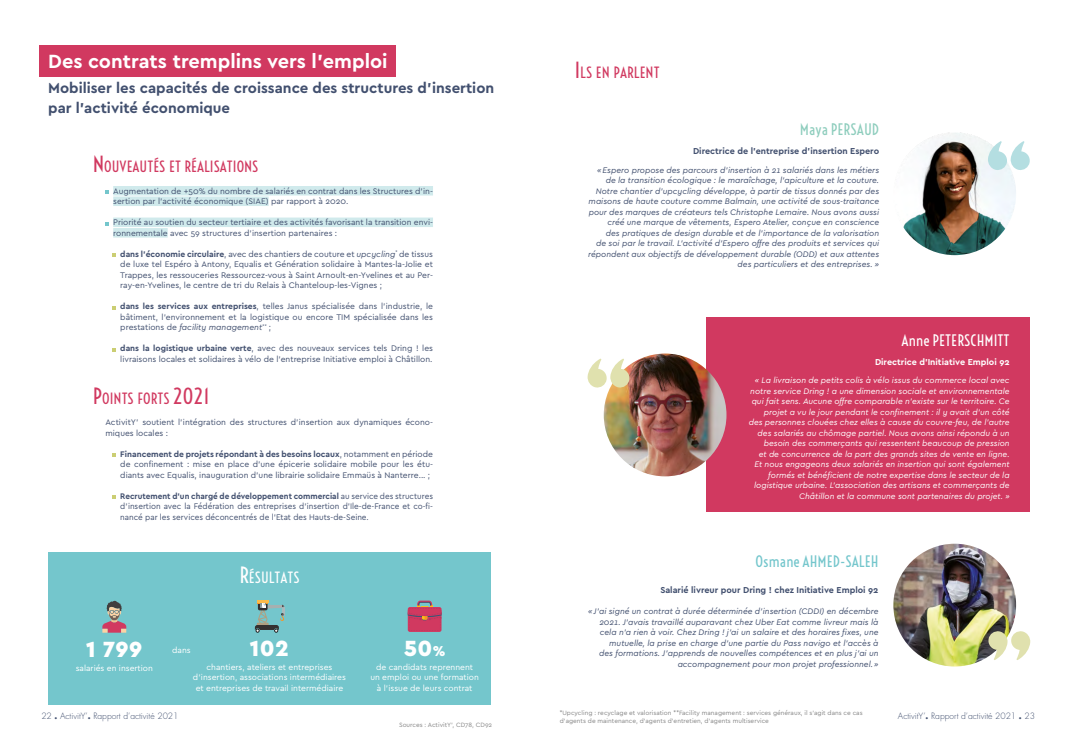
<style>
.page{position:relative;width:1078px;height:738px;background:#fff}
.page>*{position:absolute;margin:0;border:0;box-sizing:border-box;transform-origin:0 0}
.t1{font:900 23px "Cera PRO";letter-spacing:.02em;color:#fff}
.t2{font:700 20px "Cera PRO";color:#fff}
.t3{font:700 15px/20px "Cera PRO";color:#42506f}
.t4{font:15px "Voltaire";color:#74c6cc}
.t5{font:15px "Voltaire";color:#fff}
.t6{font:15px "Voltaire";color:#8ecdbd}
.t7{font:14.7px "Voltaire";color:#d13960}
.t8{font:14.7px "Voltaire";color:#fff}
.t9{font:700 9px "Cera PRO";color:#42506f}
.t10{font:700 9px "Cera PRO";color:#fff}
.t11{font:8.5px/10.5px "Cera PRO";color:#42506f}
.t12{font:italic 8.5px/10.5px "Cera PRO";color:#42506f;text-align:right}
.t13{font:italic 8.5px/10.5px "Cera PRO";color:#fff;text-align:right}
.t14{font:8.5px/10.5px "Cera PRO";color:#42506f;text-align:justify;scale:.96 1}
.t15{font:8.5px/10.5px "Cera PRO";color:#fff;text-align:center}
.t16{font:300 8.5px "Futura Std";color:#42506f}
.t17{font:6.5px/7.8px "Cera PRO";color:#878787}
.s1{font-size:21px}
.s2{font-weight:700}
.s3{font-style:italic}
.s4{font-size:15px}
</style>
<div class="page">
<div style="left:48px;top:552px;width:442px;height:152px;background:#74c6cc"></div>
<div style="left:706px;top:317px;width:323px;height:195px;background:#d13960"></div>
<div style="left:40px;top:46px;width:356px;height:31px;background:#d13960"></div>
<div style="left:113px;top:186px;width:320px;height:9px;background:#d0eaec"></div>
<div style="left:113px;top:196px;width:155px;height:10px;background:#d0eaec"></div>
<div style="left:113px;top:217px;width:320px;height:10px;background:#d0eaec"></div>
<div style="left:113px;top:228px;width:55px;height:9px;background:#d0eaec"></div>
<svg style="left:105px;top:190px;width:3px;height:4px"></svg>
<svg style="left:102px;top:600px;width:24px;height:32px"></svg>
<svg style="left:255px;top:600px;width:29px;height:32px"></svg>
<svg style="left:407px;top:600px;width:34px;height:31px"></svg>
<img style="left:893px;top:543px;width:122px;height:123px;border-radius:61px">
<img style="left:603px;top:353px;width:123px;height:123px;border-radius:61px">
<img style="left:893px;top:132px;width:122px;height:123px;border-radius:61px">
<svg style="left:987px;top:141px;width:43px;height:30px"></svg>
<svg style="left:587px;top:358px;width:43px;height:30px"></svg>
<svg style="left:987px;top:630px;width:43px;height:30px"></svg>
<h2 class="t2" style="left:48px;top:48px;width:341px">Des contrats tremplins vers l’emploi</h2>
<h3 class="t3" style="left:48px;top:78px;width:447px">Mobiliser les capacités de croissance des structures d’insertion par l’activité économique</h3>
<h3 class="t7" style="left:93px;top:158px;width:167px"><span class="s1">N</span>OUVEAUTÉS ET RÉALISATIONS</h3>
<p class="t11" style="left:113px;top:185px;width:321px">Augmentation de +50% du nombre de salariés en contrat dans les Structures d’in&shy;sertion par l’activité économique (SIAE) par rapport à 2020.</p>
<p class="t11" style="left:113px;top:217px;width:321px">Priorité au soutien du secteur tertiaire et des activités favorisant la transition envi&shy;ronnementale avec 59 structures d’insertion partenaires :</p>
<p class="t11" style="left:120px;top:248px;width:314px;text-align:justify"><span class="s2">dans l’économie circulaire</span>, avec des chantiers de couture et <span class="s3">upcycling</span><sup>*</sup> de tissus de luxe tel Espéro à Antony, Equalis et Génération solidaire à Mantes-la-Jolie et Trappes, les ressouceries Ressourcez-vous à Saint Arnoult-en-Yvelines et au Per&shy;ray-en-Yvelines, le centre de tri du Relais à Chanteloup-les-Vignes ;</p>
<p class="t11" style="left:120px;top:301px;width:314px;text-align:justify"><span class="s2">dans les services aux entreprises</span>, telles Janus spécialisée dans l’industrie, le bâtiment, l’environnement et la logistique ou encore TIM spécialisée dans les prestations de <span class="s3">facility management</span><sup>**</sup> ;</p>
<p class="t11" style="left:120px;top:343px;width:314px"><span class="s2">dans la logistique urbaine verte</span>, avec des nouveaux services tels Dring ! les livraisons locales et solidaires à vélo de l’entreprise Initiative emploi à Châtillon.</p>
<h3 class="t7" style="left:93px;top:389px;width:118px"><span class="s1">P</span>OINTS FORTS <span class="s1">2021</span></h3>
<p class="t11" style="left:105px;top:416px;width:329px">ActivitY’ soutient l’intégration des structures d’insertion aux dynamiques écono&shy;miques locales :</p>
<p class="t11" style="left:120px;top:448px;width:314px;text-align:justify"><span class="s2">Financement de projets répondant à des besoins locaux</span>, notamment en période de confinement : mise en place d’une épicerie solidaire mobile pour les étu&shy;diants avec Equalis, inauguration d’une librairie solidaire Emmaüs à Nanterre... ;</p>
<p class="t14" style="left:120px;top:490px;width:327px"><span class="s2">Recrutement d’un chargé de développement commercial</span> au service des structures d’insertion avec la Fédération des entreprises d’insertion d’Ile-de-France et co-fi&shy;nancé par les services déconcentrés de l’Etat des Hauts-de-Seine.</p>
<h3 class="t8" style="left:239px;top:568px;width:62px"><span class="s1">R</span>ÉSULTATS</h3>
<h1 class="t1" style="left:86px;top:633px;width:58px">1 799</h1>
<p class="t15" style="left:76px;top:661px;width:79px">salariés en insertion</p>
<h1 class="t1" style="left:250px;top:633px;width:41px">102</h1>
<p class="t15" style="left:193px;top:660px;width:154px">chantiers, ateliers et entreprises d’insertion, associations intermédiaires et entreprises de travail intermédiaire</p>
<p class="t15" style="left:172px;top:643px;width:20px">dans</p>
<h1 class="t1" style="left:404px;top:632px;width:43px">50<span class="s4">%</span></h1>
<p class="t15" style="left:370px;top:660px;width:110px">de candidats reprennent un emploi ou une formation à l’issue de leurs contrat</p>
<h3 class="t7" style="left:574px;top:64px;width:86px"><span class="s1">I</span> LS EN PARLENT</h3>
<h3 class="t6" style="left:799px;top:120px;width:81px">Maya PERSAUD</h3>
<p class="t9" style="left:693px;top:145px;width:187px">Directrice de l’entreprise d’insertion Espero</p>
<p class="t12" style="left:588px;top:164px;width:292px">« Espero propose des parcours d’insertion à 21 salariés dans les métiers de la transition écologique : le maraîchage, l’apiculture et la couture.<br>Notre chantier d’upcycling développe, à partir de tissus donnés par des maisons de haute couture comme Balmain, une activité de sous-traitance pour des marques de créateurs tels Christophe Lemaire. Nous avons aussi créé une marque de vêtements, Espero Atelier, conçue en conscience<br>des pratiques de design durable et de l’importance de la valorisation<br>de soi par le travail. L’activité d’Espero offre des produits et services qui répondent aux objectifs de développement durable (ODD) et aux attentes des particuliers et des entreprises. »</p>
<h3 class="t5" style="left:901px;top:331px;width:109px">Anne PETERSCHMITT</h3>
<p class="t10" style="left:874px;top:356px;width:136px">Directrice d’Initiative Emploi 92</p>
<p class="t13" style="left:748px;top:374px;width:262px">« La livraison de petits colis à vélo issus du commerce local avec notre service Dring ! a une dimension sociale et environnementale qui fait sens. Aucune offre comparable n’existe sur le territoire. Ce projet a vu le jour pendant le confinement : il y avait d’un côté des personnes clouées chez elles à cause du couvre-feu, de l’autre des salariés au chômage partiel. Nous avons ainsi répondu à un besoin des commerçants qui ressentent beaucoup de pression<br>et de concurrence de la part des grands sites de vente en ligne.<br>Et nous engageons deux salariés en insertion qui sont également formés et bénéficient de notre expertise dans le secteur de la logistique urbaine. L’association des artisans et commerçants de Châtillon et la commune sont partenaires du projet. »</p>
<h3 class="t4" style="left:755px;top:552px;width:124px">Osmane AHMED-SALEH</h3>
<p class="t9" style="left:660px;top:584px;width:220px">Salarié livreur pour Dring ! chez Initiative Emploi 92</p>
<p class="t12" style="left:588px;top:605px;width:292px">« J’ai signé un contrat à durée déterminée d’insertion (CDDI) en décembre 2021. J’avais travaillé auparavant chez Uber Eat comme livreur mais là cela n’a rien à voir. Chez Dring ! j’ai un salaire et des horaires fixes, une mutuelle, la prise en charge d’une partie du Pass navigo et l’accès à<br>des formations. J’apprends de nouvelles compétences et en plus j’ai un accompagnement pour mon projet professionnel. »</p>
<p class="t17" style="left:559px;top:708px;width:304px">*Upcycling : recyclage et valorisation **Facility management : services généraux, il s’agit dans ce cas d’agents de maintenance, d’agents d’entretien, d’agents multiservice</p>
<p class="t16" style="left:41px;top:710px;width:139px">22 <span class="s2">.</span> ActivitY’<span class="s2">.</span> Rapport d’activité 2021</p>
<p class="t16" style="left:897px;top:710px;width:139px">ActivitY’<span class="s2">.</span> Rapport d’activité 2021 <span class="s2">.</span> 23</p>
<p class="t17" style="left:399px;top:720px;width:95px">Sources : ActivitY’, CD78, CD92</p>
</div>
